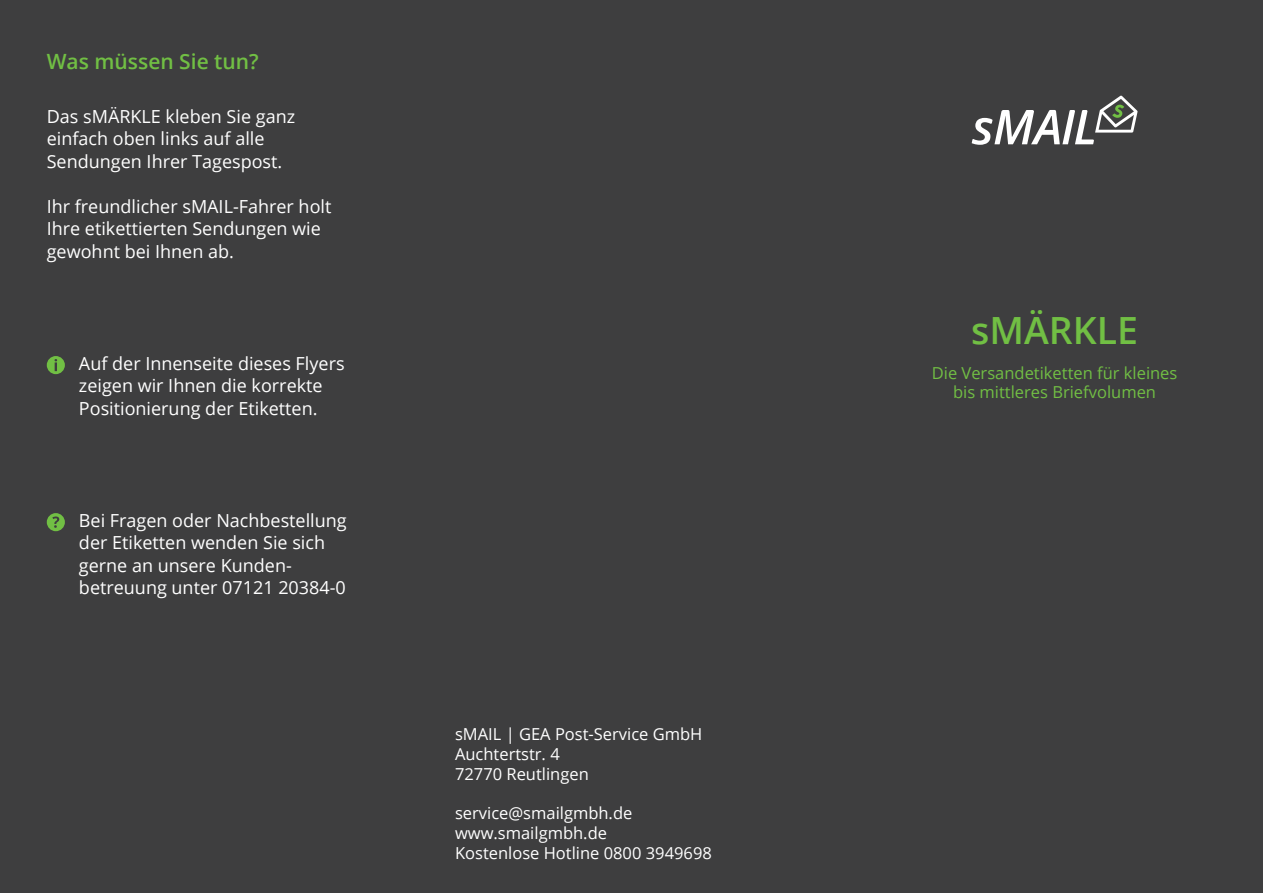
<style>
.page{position:relative;width:1263px;height:893px;background:#3e3e3f}
.page>*{position:absolute;margin:0;border:0;box-sizing:border-box;transform-origin:0 0}
.t1{font:600 37.5px "Open Sans";color:#71bf44}
.t2{font:600 21px "Open Sans";color:#71bf44}
.t3{font:18px/22.5px "Open Sans";color:#fff}
.t4{font:16.5px/19.8px "Open Sans";color:#fff}
.t5{font:16.5px/19.8px "Open Sans";color:#71bf44;text-align:center}
</style>
<div class="page">
<svg style="left:972px;top:96px;width:165px;height:49px"></svg>
<div style="left:47px;top:356px;width:18px;height:18px;background:#71bf44;border-radius:50%"></div>
<svg style="left:55px;top:359px;width:2px;height:12px"></svg>
<div style="left:47px;top:513px;width:18px;height:18px;background:#71bf44;border-radius:50%"></div>
<svg style="left:52px;top:516px;width:7px;height:12px"></svg>
<p class="t2" style="left:47px;top:46px;width:213px">Was müssen Sie tun?</p>
<p class="t3" style="left:47px;top:104px;width:250px">Das sMÄRKLE kleben Sie ganz einfach oben links auf alle<br>Sendungen Ihrer Tagespost.</p>
<p class="t3" style="left:47px;top:194px;width:286px">Ihr freundlicher sMAIL-Fahrer holt<br>Ihre etikettierten Sendungen wie gewohnt bei Ihnen ab.</p>
<p class="t3" style="left:79px;top:352px;width:267px">Auf der Innenseite dieses Flyers zeigen wir Ihnen die korrekte<br>Positionierung der Etiketten.</p>
<p class="t3" style="left:79px;top:509px;width:269px">Bei Fragen oder Nachbestellung der Etiketten wenden Sie sich gerne an unsere Kunden&shy;betreuung unter 07121 20384-0</p>
<p class="t4" style="left:455px;top:724px;width:249px">sMAIL | GEA Post-Service GmbH<br>Auchtertstr. 4<br>72770 Reutlingen</p>
<p class="t4" style="left:455px;top:803px;width:258px">service@smailgmbh.de www.smailgmbh.de<br>Kostenlose Hotline 0800 3949698</p>
<h1 class="t1" style="left:971px;top:304px;width:168px">sMÄRKLE</h1>
<p class="t5" style="left:932px;top:362px;width:247px">Die Versandetiketten für kleines bis mittleres Briefvolumen</p>
</div>
